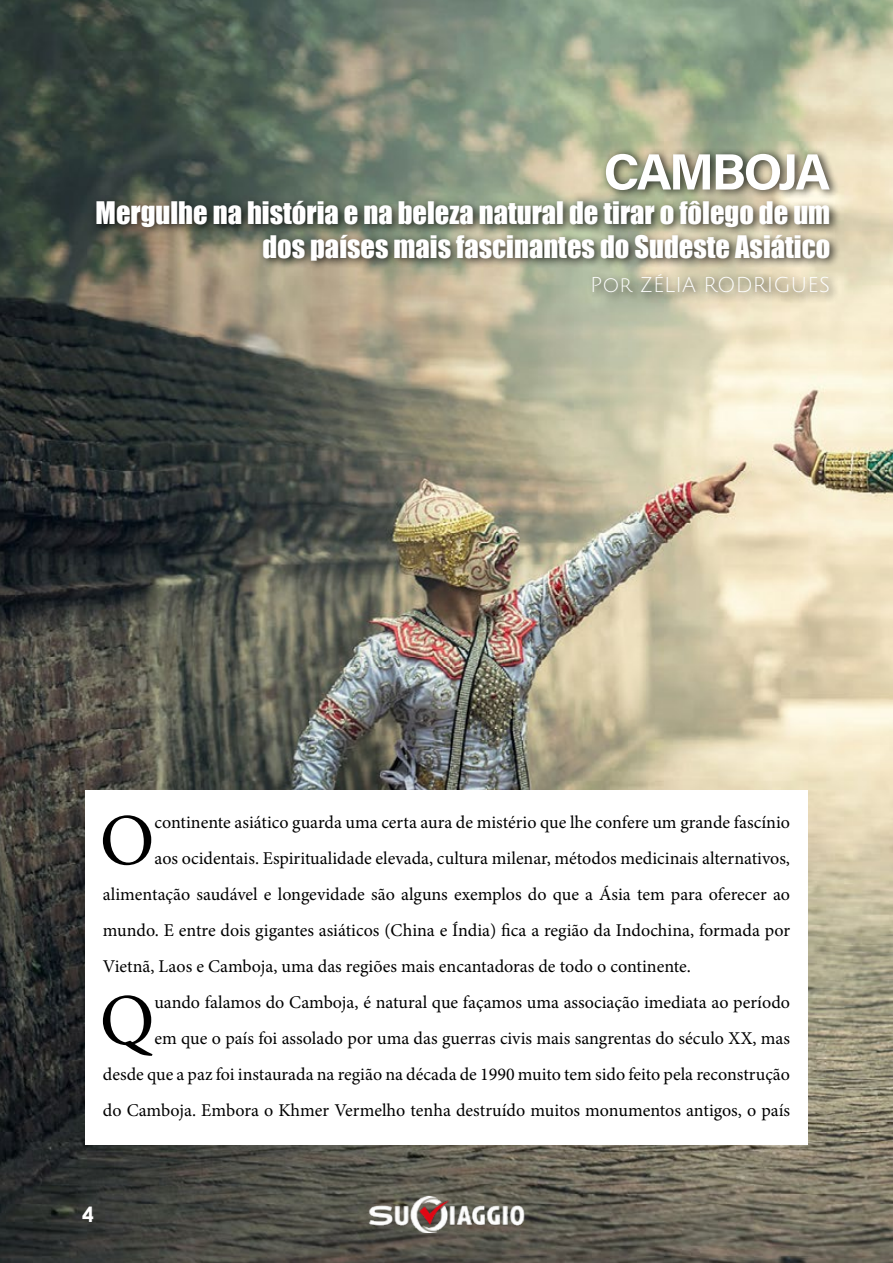
<style>
.page{position:relative;width:893px;height:1263px;background:#fff}
.page>*{position:absolute;margin:0;border:0;box-sizing:border-box;transform-origin:0 0}
.t1{font:73.35px "Minion Pro";color:#000}
.t2{font:700 51px "Acumin Pro";letter-spacing:-.06em;color:#fff}
.t3{font:28.5px/34.2px "Impact";color:#fff;text-align:right}
.t4{font:21px "Julius Sans One";color:#fff}
.t5{font:700 21px "Century Gothic";color:#fff}
.t6{font:18px/36px "Minion Pro";color:#000;text-align:right}
</style>
<div class="page">
<img style="left:0;top:0;width:893px;height:1263px">
<div style="left:91px;top:147px;width:749px;height:157px;background:#000;opacity:.75"></div>
<div style="left:85px;top:791px;width:723px;height:354px;background:#fff"></div>
<h2 class="t2" style="left:603px;top:136px;width:228px">CAMBOJA</h2>
<h3 class="t3" style="left:96px;top:195px;width:736px">Mergulhe na história e na beleza natural de tirar o fôlego de um dos países mais fascinantes do Sudeste Asiático</h3>
<p class="t4" style="left:590px;top:274px;width:242px">Por ZÉLIA RODRIGUES</p>
<h1 class="t1" style="left:100px;top:791px;width:56px">O</h1>
<p class="t6" style="left:154px;top:804px;width:637px">continente asiático guarda uma certa aura de mistério que lhe confere um grande fascínio</p>
<p class="t6" style="left:154px;top:840px;width:637px">aos ocidentais. Espiritualidade elevada, cultura milenar, métodos medicinais alternativos,</p>
<p class="t6" style="left:103px;top:876px;width:689px">alimentação saudável e longevidade são alguns exemplos do que a Ásia tem para oferecer ao</p>
<p class="t6" style="left:103px;top:912px;width:689px">mundo. E entre dois gigantes asiáticos (China e Índia) fica a região da Indochina, formada por</p>
<p class="t6" style="left:103px;top:948px;width:589px">Vietnã, Laos e Camboja, uma das regiões mais encantadoras de todo o continente.</p>
<h1 class="t1" style="left:100px;top:971px;width:56px">Q</h1>
<p class="t6" style="left:103px;top:984px;width:689px">uando falamos do Camboja, é natural que façamos uma associação imediata ao período<br>em que o país foi assolado por uma das guerras civis mais sangrentas do século XX, mas<br>desde que a paz foi instaurada na região na década de 1990 muito tem sido feito pela reconstrução do Camboja. Embora o Khmer Vermelho tenha destruído muitos monumentos antigos, o país</p>
<p class="t5" style="left:82px;top:1199px;width:13px">4</p>
</div>
